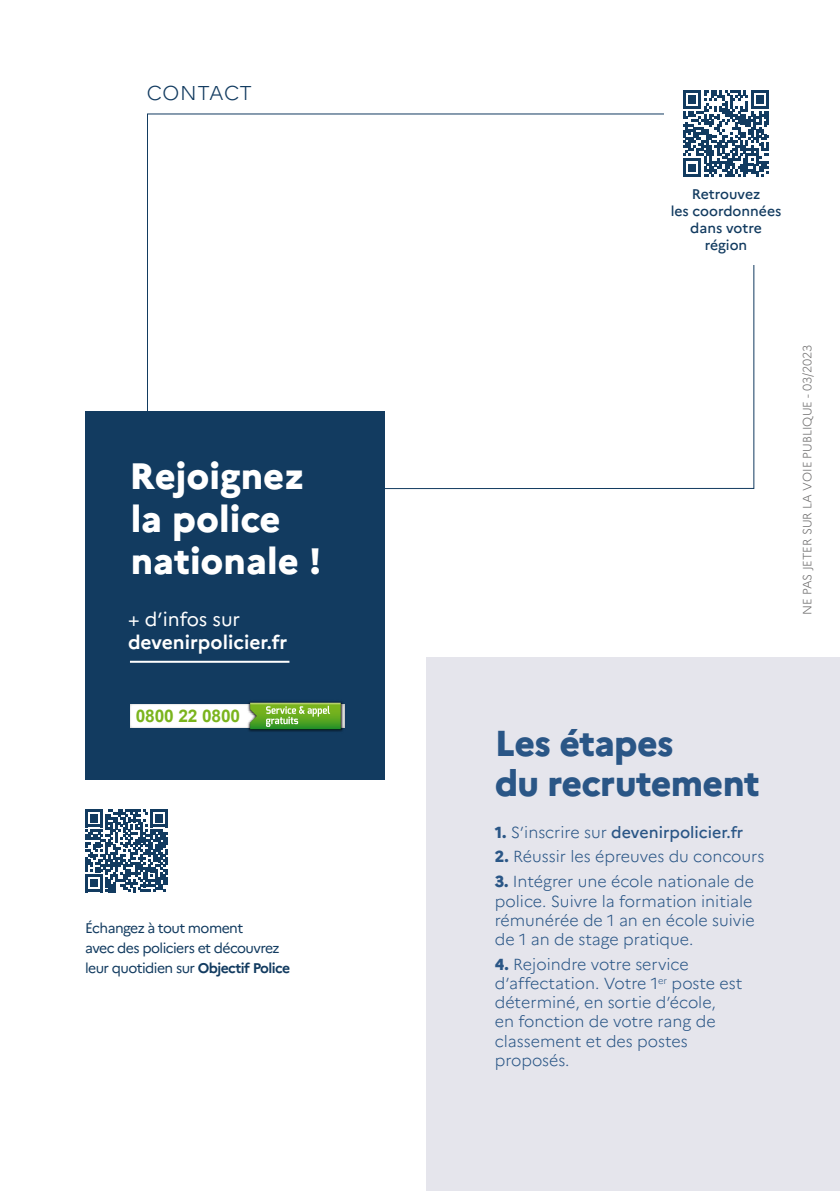
<style>
.page{position:relative;width:840px;height:1191px;background:#fff}
.page>*{position:absolute;margin:0;border:0;box-sizing:border-box;transform-origin:0 0}
.t1{font:800 36.6px/42.8px "Marianne";color:#fff}
.t2{font:800 36px/40px "Marianne";letter-spacing:-.02em;color:#2a5686}
.t3{font:300 20px "Marianne";letter-spacing:.015em;color:#123b60}
.t4{font:700 19.2px "Marianne";color:#fff}
.t5{font:19.2px "Marianne";color:#fff}
.t6{font:700 17.4px "Arial";letter-spacing:-.01em;color:#7ab41d}
.t7{font:300 16px/19.2px "Marianne";color:#2a5686}
.t8{font:500 16px "Marianne";color:#2a5686}
.t9{font:14px/20px "Marianne";letter-spacing:-.04em;color:#123b60}
.t10{font:500 14px/16.8px "Marianne";color:#123b60;text-align:center}
.t11{font:300 12px "Marianne";color:#706f6f}
.s1{font-weight:700}
.s2{font-weight:800}
.s3{font-weight:300}
</style>
<div class="page">
<svg style="left:147px;top:113px;width:607px;height:376px"></svg>
<div style="left:85px;top:411px;width:299px;height:369px;background:#123b60"></div>
<div style="left:426px;top:657px;width:413px;height:534px;background:#e5e5ec"></div>
<div style="left:130px;top:704px;width:214px;height:23px;background:#fff"></div>
<img style="left:246px;top:701px;width:99px;height:31px">
<svg style="left:250px;top:702px;width:90px;height:27px;background:#76b146"></svg>
<hr style="left:130px;top:661px;width:159px;height:2px;background:#fff">
<div style="left:659px;top:173px;width:133px;height:92px;background:#fff"></div>
<svg style="left:85px;top:809px;width:83px;height:83px"></svg>
<div style="left:663px;top:80px;width:125px;height:107px;background:#fff"></div>
<svg style="left:683px;top:90px;width:85px;height:87px"></svg>
<p class="t3" style="left:147px;top:81px;width:106px">CONTACT</p>
<h1 class="t1" style="left:129px;top:454px;width:194px">Rejoignez la police nationale !</h1>
<p class="t5" style="left:128px;top:608px;width:114px">+ d’infos sur</p>
<p class="t4" style="left:128px;top:631px;width:161px">devenirpolicier.fr</p>
<p class="t6" style="left:136px;top:704px;width:106px">0800 22 0800</p>
<p class="t9" style="left:85px;top:917px;width:206px">Échangez à tout moment<br>avec des policiers et découvrez leur quotidien sur <span class="s1">Objectif Police</span></p>
<p class="t10" style="left:670px;top:186px;width:112px">Retrouvez<br>les coordonnées dans votre région</p>
<p class="t11" style="left:799px;top:615px;width:272px;rotate:-90deg">NE PAS JETER SUR LA VOIE PUBLIQUE - 03/2023</p>
<h2 class="t2" style="left:494px;top:723px;width:266px">Les étapes<br>du recrutement</h2>
<p class="t8" style="left:494px;top:822px;width:250px"><span class="s2">1.</span> <span class="s3">S’inscrire sur</span> devenirpolicier.fr</p>
<p class="t7" style="left:494px;top:847px;width:271px"><span class="s2">2.</span> Réussir les épreuves du concours</p>
<p class="t7" style="left:494px;top:872px;width:261px"><span class="s2">3.</span> Intégrer une école nationale de police. Suivre la formation initiale rémunérée de 1 an en école suivie de 1 an de stage pratique.</p>
<p class="t7" style="left:494px;top:954px;width:249px"><span class="s2">4.</span> Rejoindre votre service d’affectation. Votre 1<sup>er</sup> poste est déterminé, en sortie d’école,<br>en fonction de votre rang de classement et des postes proposés.</p>
</div>
